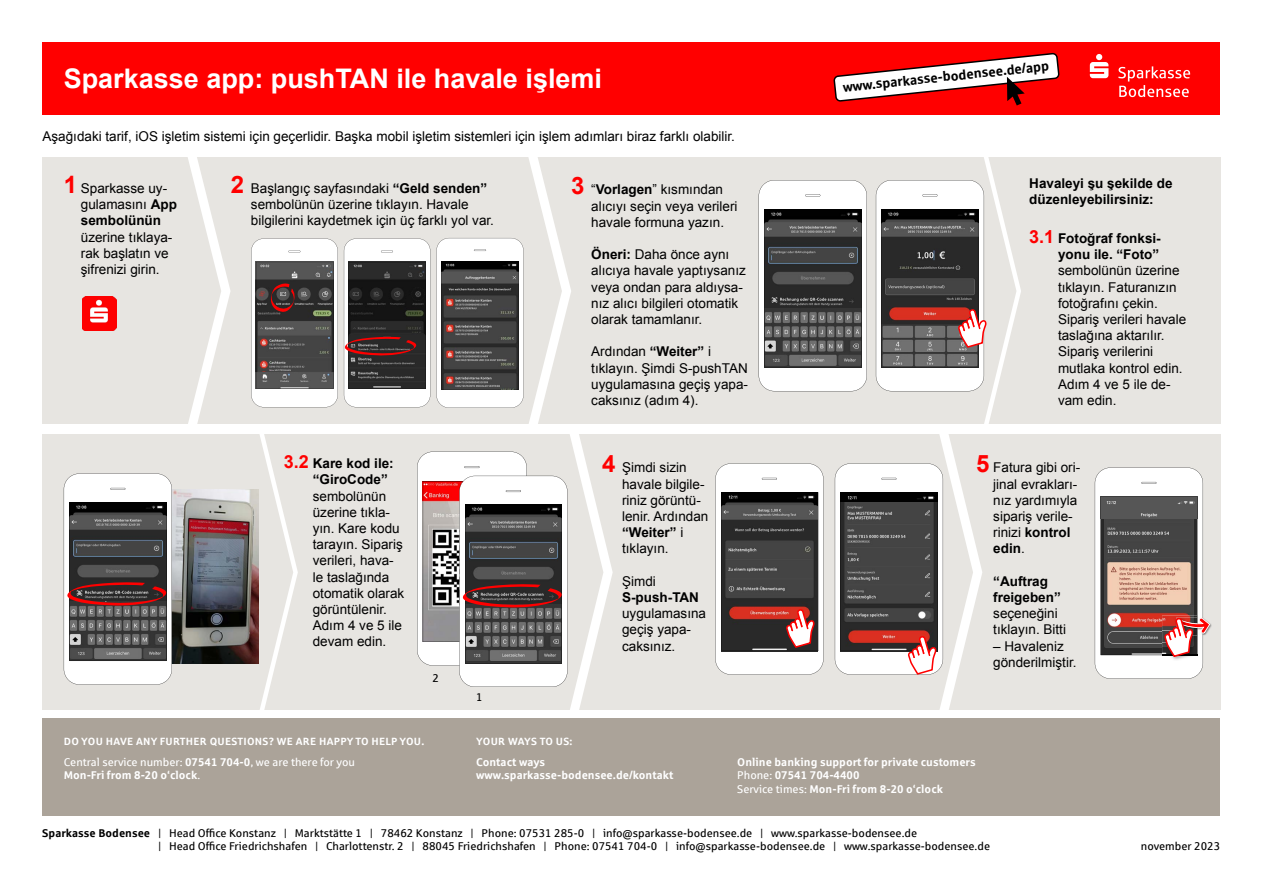
<style>
.page{position:relative;width:1263px;height:893px;background:#fff}
.page>*{position:absolute;margin:0;border:0;box-sizing:border-box;transform-origin:0 0}
.t1{font:700 27px "Arial";color:#fff}
.t2{font:13.5px/16.2px "Arial";color:#000}
.t3{font:700 13.5px/16.2px "Arial";color:#000}
.t4{font:700 13.5px "Sparkasse Rg";color:#000}
.t5{font:11.25px/13.5px "Sparkasse Rg";color:#000}
.t6{font:700 11.25px/13.5px "Sparkasse Rg";color:#fff}
.t7{font:11.25px/13.5px "Sparkasse Rg";color:#fff}
.t8{font:700 10.5px "Sparkasse Rg";letter-spacing:.025em;color:#fff}
.s1{font-weight:700;font-size:24px;color:#f00}
.s2{font-weight:700}
.s3{font-size:18px;color:#f00}
.s4{font-weight:400}
.s5{font-weight:700;color:#fff}
</style>
<div class="page">
<div style="left:43px;top:43px;width:1177px;height:72px;background:#f00"></div>
<div style="left:43px;top:157px;width:1178px;height:553px;background:#e7e5e1"></div>
<svg style="left:187px;top:157px;width:44px;height:268px"></svg>
<img style="left:172px;top:489px;width:79px;height:175px">
<div style="left:28px;top:425px;width:1225px;height:9px;background:#fff"></div>
<img style="left:82px;top:297px;width:34px;height:34px">
<svg style="left:64px;top:473px;width:108px;height:212px;background:#837e7e"></svg>
<svg style="left:251px;top:157px;width:362px;height:553px"></svg>
<svg style="left:715px;top:157px;width:306px;height:553px"></svg>
<img style="left:841px;top:492px;width:96px;height:10px">
<svg style="left:1095px;top:467px;width:115px;height:212px;background:#aa9a96"></svg>
<svg style="left:833px;top:53px;width:227px;height:53px"></svg>
<svg style="left:1090px;top:54px;width:18px;height:24px"></svg>
<svg style="left:1118px;top:66px;width:72px;height:31px"></svg>
<div style="left:43px;top:718px;width:1177px;height:98px;background:#aba399"></div>
<h1 class="t1" style="left:64px;top:61px;width:540px">Sparkasse app: pushTAN ile havale işlemi</h1>
<p class="t2" style="left:43px;top:128px;width:694px">Aşağıdaki tarif, iOS işletim sistemi için geçerlidir. Başka mobil işletim sistemleri için işlem adımları biraz farklı olabilir.</p>
<p class="t2" style="left:81px;top:180px;width:98px;text-indent:-17px"><span class="s1">1</span> Sparkasse uy&shy;gulamasını <span class="s2">App sembolünün</span></p>
<p class="t2" style="left:81px;top:229px;width:93px">üzerine tıklaya&shy;rak başlatın ve şifrenizi girin.</p>
<p class="t2" style="left:251px;top:180px;width:245px;text-indent:-20px"><span class="s1">2</span> Başlangıç sayfasındaki <span class="s2">“Geld senden” </span>sembolünün üzerine tıklayın. Havale bilgilerini kaydetmek için üç farklı yol var.</p>
<p class="t2" style="left:591px;top:182px;width:148px;text-indent:-20px"><span class="s1">3</span> “<span class="s2">Vorlagen</span>” kısmından alıcıyı seçin veya verileri havale formuna yazın.</p>
<p class="t2" style="left:591px;top:246px;width:156px"><span class="s2">Öneri:</span> Daha önce aynı alıcıya havale yaptıysanız veya ondan para aldıysa&shy;nız alıcı bilgileri otomatik olarak tamamlanır.</p>
<p class="t2" style="left:591px;top:344px;width:158px">Ardından <span class="s2">“Weiter”</span> i tıklayın. Şimdi S-pushTAN uygulamasına geçiş yapa&shy;caksınız (adım 4).</p>
<p class="t3" style="left:313px;top:456px;width:83px;text-indent:-29px"><span class="s3">3.2</span> Kare kod ile: “GiroCode”</p>
<p class="t2" style="left:313px;top:488px;width:93px">sembolünün üzerine tıkla&shy;yın. Kare kodu tarayın. Sipariş verileri, hava&shy;le taslağında otomatik olarak görüntülenir.<br>Adım 4 ve 5 ile devam edin.</p>
<p class="t5" style="left:432px;top:671px;width:8px">2</p>
<p class="t5" style="left:476px;top:690px;width:8px">1</p>
<p class="t2" style="left:622px;top:460px;width:88px;text-indent:-20px"><span class="s1">4</span> Şimdi sizin havale bilgile&shy;riniz görüntü&shy;lenir. Ardından <span class="s2">“Weiter”</span> i tıklayın.</p>
<p class="t2" style="left:622px;top:573px;width:35px">Şimdi</p>
<p class="t3" style="left:622px;top:590px;width:78px">S-push-TAN</p>
<p class="t2" style="left:622px;top:606px;width:86px">uygulamasına geçiş yapa&shy;caksınız.</p>
<p class="t4" style="left:842px;top:79px;width:209px;rotate:-6deg">www.sparkasse-bodensee.de/app</p>
<p class="t3" style="left:1029px;top:175px;width:145px">Havaleyi şu şekilde de düzenleyebilirsiniz:</p>
<p class="t3" style="left:1029px;top:231px;width:133px;text-align:right"><span class="s3">3.1</span> Fotoğraf fonksi&shy;yonu ile. “Foto”</p>
<p class="t2" style="left:1058px;top:263px;width:130px">sembolünün üzerine tıklayın. Faturanızın fotoğrafını çekin.<br>Sipariş verileri havale taslağına aktarılır.<br>Sipariş verilerini mutlaka kontrol edin.<br>Adım 4 ve 5 ile de&shy;vam edin.</p>
<p class="t2" style="left:993px;top:460px;width:89px;text-indent:-17px"><span class="s1">5</span> Fatura gibi ori&shy;jinal evrakları&shy;nız yardımıyla sipariş verile&shy;rinizi <span class="s2">kontrol edin</span>.</p>
<p class="t3" style="left:993px;top:573px;width:69px">“Auftrag freigeben”</p>
<p class="t2" style="left:993px;top:606px;width:74px">seçeneğini tıklayın. Bitti</p>
<p class="t2" style="left:993px;top:638px;width:85px">– Havaleniz gönderilmiştir.</p>
<p class="t8" style="left:64px;top:735px;width:362px">DO YOU HAVE ANY FURTHER QUESTIONS? WE ARE HAPPY TO HELP YOU.</p>
<p class="t7" style="left:64px;top:755px;width:293px">Central service number: <span class="s2">07541 704-0</span>, we are there for you<br><span class="s2">Mon-Fri from 8-20 o‘clock</span>.</p>
<p class="t6" style="left:476px;top:755px;width:199px">Contact ways www.sparkasse-bodensee.de/kontakt</p>
<p class="t8" style="left:476px;top:735px;width:98px">YOUR WAYS TO US:</p>
<p class="t6" style="left:737px;top:755px;width:240px">Online banking support for private customers<br><span class="s4">Phone:</span> 07541 704-4400<br><span class="s4">Service times:</span> Mon-Fri from 8-20 o‘clock</p>
<p class="t5" style="left:42px;top:826px;width:949px"><span class="s2">Sparkasse Bodensee</span> | Head Office Konstanz | Marktstätte 1 | 78462 Konstanz | Phone: 07531 285-0 | info@sparkasse-bodensee.de | www.sparkasse-bodensee.de<br><span class="s5">Sparkasse Bodensee</span> | Head Office Friedrichshafen | Charlottenstr. 2 | 88045 Friedrichshafen | Phone: 07541 704-0 | info@sparkasse-bodensee.de | www.sparkasse-bodensee.de</p>
<p class="t5" style="left:1141px;top:839px;width:81px">november 2023</p>
</div>
